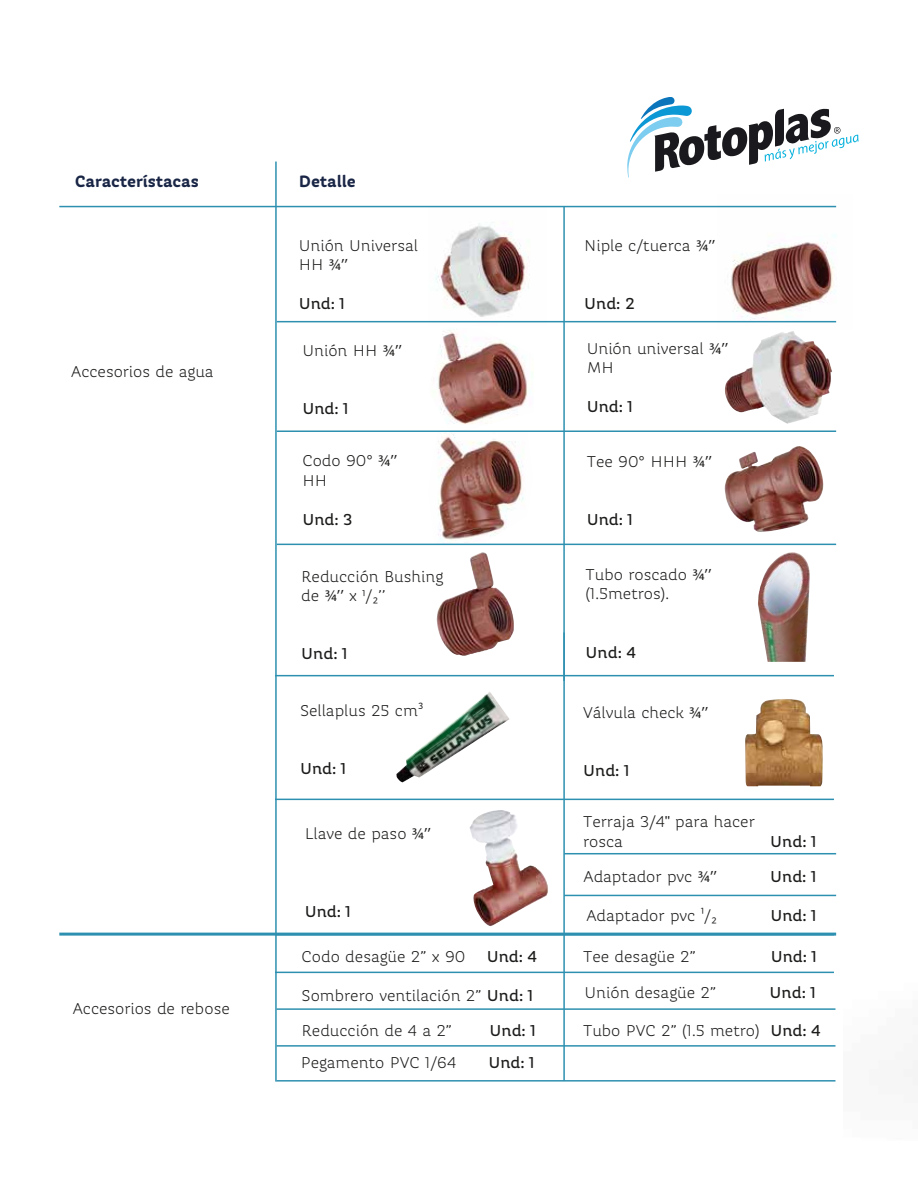
<style>
.page{position:relative;width:918px;height:1188px;background:#fff}
.page>*{position:absolute;margin:0;border:0;box-sizing:border-box;transform-origin:0 0}
.t1{font:700 16.5px "Rotoplas";letter-spacing:-.01em;color:#1a2646}
.t2{font:300 16.2px/19.5px "Rotoplas";color:#1c1c1b}
.t3{font:16.2px "Rotoplas";color:#1c1c1b}
.t4{font:16.2px "Myriad Pro";color:#1c1c1b}
.s1{font-family:"Rotoplas";font-weight:300}
.s2{font-family:"Myriad Pro";font-weight:400}
.s3{font-weight:400}
</style>
<div class="page">
<img style="left:428px;top:222px;width:118px;height:101px">
<img style="left:428px;top:330px;width:106px;height:214px">
<img style="left:717px;top:205px;width:120px;height:118px">
<svg style="left:627px;top:97px;width:232px;height:81px"></svg>
<hr style="left:277px;top:321px;width:559px;height:1px;background:#2e90b0">
<hr style="left:277px;top:430px;width:559px;height:2px;background:#2e90b0">
<hr style="left:277px;top:544px;width:559px;height:1px;background:#2e90b0">
<hr style="left:275px;top:799px;width:559px;height:1px;background:#2e90b0">
<hr style="left:275px;top:675px;width:559px;height:1px;background:#2e90b0">
<hr style="left:564px;top:853px;width:272px;height:1px;background:#2e90b0">
<hr style="left:564px;top:895px;width:272px;height:1px;background:#2e90b0">
<hr style="left:275px;top:972px;width:559px;height:1px;background:#2e90b0">
<hr style="left:276px;top:1008px;width:559px;height:2px;background:#2e90b0">
<hr style="left:276px;top:1045px;width:559px;height:2px;background:#2e90b0">
<hr style="left:276px;top:1080px;width:559px;height:2px;background:#2e90b0">
<hr style="left:59px;top:206px;width:777px;height:1px;background:#2e90b0">
<hr style="left:59px;top:933px;width:777px;height:3px;background:#2e90b0">
<hr style="left:275px;top:162px;width:2px;height:920px;background:#2e90b0">
<hr style="left:563px;top:207px;width:2px;height:474px;background:#2e90b0">
<hr style="left:563px;top:633px;width:2px;height:448px;background:#2e90b0">
<img style="left:396px;top:692px;width:114px;height:90px">
<img style="left:745px;top:699px;width:78px;height:87px">
<img style="left:758px;top:552px;width:52px;height:110px">
<img style="left:469px;top:810px;width:79px;height:116px">
<img style="left:724px;top:446px;width:100px;height:86px">
<img style="left:436px;top:552px;width:78px;height:104px">
<img style="left:725px;top:331px;width:107px;height:93px">
<p class="t1" style="left:75px;top:172px;width:126px">Característacas</p>
<p class="t1" style="left:299px;top:172px;width:58px">Detalle</p>
<p class="t2" style="left:299px;top:236px;width:121px">Unión Universal</p>
<p class="t4" style="left:299px;top:255px;width:51px"><span class="s1">HH</span> ¾’’</p>
<p class="t3" style="left:299px;top:294px;width:48px">Und: 1</p>
<p class="t2" style="left:71px;top:362px;width:144px">Accesorios de agua</p>
<p class="t2" style="left:302px;top:341px;width:101px">Unión HH <span class="s2">¾’’</span></p>
<p class="t3" style="left:302px;top:400px;width:48px">Und: 1</p>
<p class="t2" style="left:302px;top:451px;width:96px">Codo 90° <span class="s2">¾’’<br></span>HH</p>
<p class="t3" style="left:302px;top:510px;width:52px">Und: 3</p>
<p class="t2" style="left:301px;top:566px;width:143px">Reducción Bushing de <span class="s2">¾’’</span> x 1/₂’’</p>
<p class="t3" style="left:301px;top:645px;width:48px">Und: 1</p>
<p class="t2" style="left:300px;top:701px;width:125px">Sellaplus 25 cm³</p>
<p class="t3" style="left:300px;top:760px;width:48px">Und: 1</p>
<p class="t2" style="left:305px;top:824px;width:128px">Llave de paso <span class="s2">¾’’</span></p>
<p class="t3" style="left:305px;top:902px;width:48px">Und: 1</p>
<p class="t2" style="left:302px;top:947px;width:165px">Codo desagüe 2” x 90</p>
<p class="t3" style="left:487px;top:947px;width:52px">Und: 4</p>
<p class="t2" style="left:584px;top:236px;width:132px">Niple c/tuerca <span class="s2">¾’’</span></p>
<p class="t3" style="left:584px;top:294px;width:52px">Und: 2</p>
<p class="t2" style="left:587px;top:339px;width:143px">Unión universal <span class="s2">¾’’<br></span>MH</p>
<p class="t3" style="left:587px;top:398px;width:48px">Und: 1</p>
<p class="t2" style="left:587px;top:452px;width:127px">Tee 90° HHH <span class="s2">¾’’</span></p>
<p class="t3" style="left:587px;top:511px;width:48px">Und: 1</p>
<p class="t2" style="left:586px;top:565px;width:127px">Tubo roscado <span class="s2">¾’’ </span>(1.5metros).</p>
<p class="t3" style="left:586px;top:643px;width:52px">Und: 4</p>
<p class="t2" style="left:583px;top:703px;width:127px">Válvula check <span class="s2">¾’’</span></p>
<p class="t3" style="left:583px;top:762px;width:48px">Und: 1</p>
<p class="t2" style="left:583px;top:812px;width:173px">Terraja 3/4" para hacer rosca</p>
<p class="t3" style="left:770px;top:832px;width:48px">Und: 1</p>
<p class="t2" style="left:583px;top:867px;width:135px">Adaptador pvc <span class="s2">¾’’</span></p>
<p class="t3" style="left:770px;top:867px;width:48px">Und: 1</p>
<p class="t2" style="left:586px;top:906px;width:132px">Adaptador pvc ¹/₂</p>
<p class="t3" style="left:770px;top:907px;width:48px">Und: 1</p>
<p class="t2" style="left:583px;top:947px;width:114px">Tee desagüe 2”</p>
<p class="t3" style="left:771px;top:947px;width:48px">Und: 1</p>
<p class="t2" style="left:73px;top:999px;width:159px">Accesorios de rebose</p>
<p class="t2" style="left:302px;top:985px;width:233px">Sombrero ventilación 2” <span class="s3">Und: 1</span></p>
<p class="t2" style="left:585px;top:982px;width:133px">Unión desagüe 2”</p>
<p class="t3" style="left:770px;top:983px;width:48px">Und: 1</p>
<p class="t2" style="left:302px;top:1021px;width:152px">Reducción de 4 a 2”</p>
<p class="t3" style="left:490px;top:1021px;width:48px">Und: 1</p>
<p class="t2" style="left:301px;top:1053px;width:157px">Pegamento PVC 1/64</p>
<p class="t3" style="left:488px;top:1053px;width:48px">Und: 1</p>
<p class="t2" style="left:583px;top:1021px;width:239px">Tubo PVC 2” (1.5 metro) <span class="s3">Und: 4</span></p>
</div>
